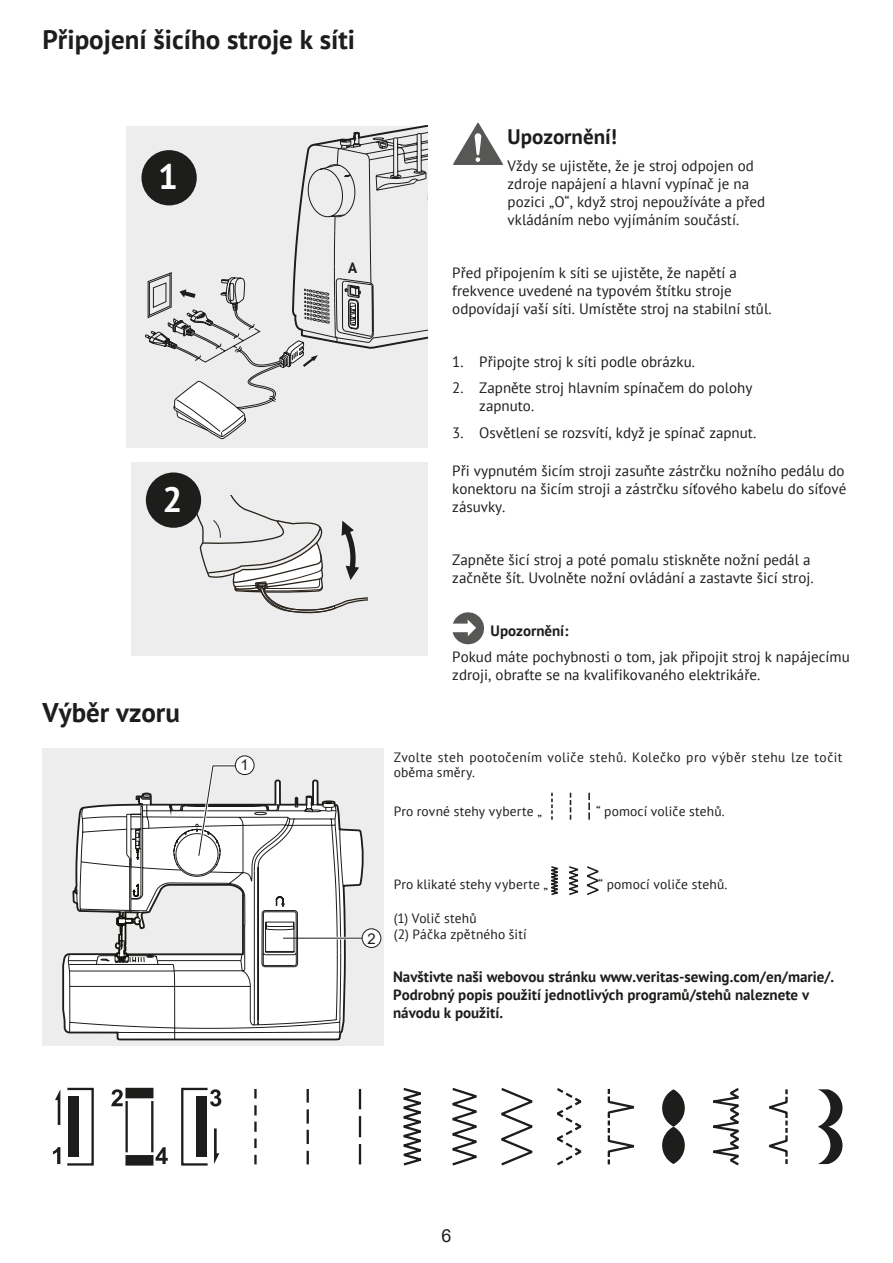
<style>
.page{position:relative;width:893px;height:1263px;background:#fff}
.page>*{position:absolute;margin:0;border:0;box-sizing:border-box;transform-origin:0 0}
.t1{font:700 35.1px "PT Sans";color:#fff}
.t2{font:700 27px "PT Sans";color:#1d1d1b}
.t3{font:700 21px "PT Sans";color:#1d1d1b}
.t4{font:18px "Arial";color:#1d1d1b}
.t5{font:15px/18px "PT Sans";color:#1d1d1b}
.t6{font:700 15px/18px "PT Sans";color:#1d1d1b}
.t7{font:14.85px "Arial";color:#1d1d1b}
.text{font:13.5px "PT Sans";letter-spacing:.015em;color:#1d1d1b}
.text-2{font:13.5px/15px "PT Sans";letter-spacing:.035em;color:#1d1d1b}
</style>
<div class="page">
<div style="left:126px;top:126px;width:302px;height:322px;background:#ededed"></div>
<svg style="left:145px;top:125px;width:283px;height:315px"></svg>
<div style="left:131px;top:462px;width:297px;height:194px;background:#ededed"></div>
<div style="left:141px;top:150px;width:56px;height:55px;background:#1d1d1b;border-radius:50%"></div>
<div style="left:146px;top:472px;width:55px;height:56px;background:#1d1d1b;border-radius:50%"></div>
<div style="left:43px;top:748px;width:341px;height:298px;background:#ededed"></div>
<div style="left:362px;top:929px;width:19px;height:18px;background:#fff;border-radius:50%"></div>
<svg style="left:79px;top:965px;width:266px;height:159px"></svg>
<svg style="left:67px;top:805px;width:271px;height:229px;background:#e9e9e8"></svg>
<svg style="left:95px;top:495px;width:272px;height:470px"></svg>
<div style="left:235px;top:755px;width:20px;height:20px;border:1px solid #1d1d1b;border-radius:50%"></div>
<div style="left:362px;top:928px;width:19px;height:20px;border:1px solid #1d1d1b;border-radius:50%"></div>
<svg style="left:818px;top:1089px;width:24px;height:75px"></svg>
<svg style="left:769px;top:1089px;width:19px;height:75px"></svg>
<svg style="left:253px;top:1086px;width:486px;height:80px"></svg>
<div style="left:69px;top:1096px;width:10px;height:61px;background:#1d1d1b"></div>
<div style="left:66px;top:1088px;width:28px;height:77px;border:2px solid #1d1d1b"></div>
<svg style="left:55px;top:1090px;width:5px;height:35px"></svg>
<svg style="left:53px;top:1147px;width:7px;height:17px"></svg>
<div style="left:196px;top:1096px;width:10px;height:61px;background:#1d1d1b"></div>
<div style="left:181px;top:1088px;width:28px;height:77px;border:2px solid #1d1d1b"></div>
<svg style="left:214px;top:1128px;width:5px;height:36px"></svg>
<svg style="left:210px;top:1089px;width:11px;height:17px"></svg>
<hr style="left:151px;top:1101px;width:2px;height:51px;background:#1d1d1b">
<hr style="left:125px;top:1101px;width:3px;height:51px;background:#1d1d1b">
<div style="left:127px;top:1156px;width:25px;height:8px;background:#1d1d1b"></div>
<div style="left:125px;top:1155px;width:28px;height:10px;border:2px solid #1d1d1b"></div>
<div style="left:127px;top:1089px;width:25px;height:8px;background:#1d1d1b"></div>
<div style="left:125px;top:1088px;width:28px;height:10px;border:2px solid #1d1d1b"></div>
<svg style="left:111px;top:1089px;width:12px;height:17px"></svg>
<svg style="left:156px;top:1147px;width:12px;height:17px"></svg>
<svg style="left:551px;top:793px;width:2px;height:27px"></svg>
<svg style="left:570px;top:793px;width:1px;height:27px"></svg>
<svg style="left:588px;top:793px;width:2px;height:27px"></svg>
<svg style="left:551px;top:866px;width:48px;height:29px"></svg>
<svg style="left:453px;top:123px;width:50px;height:42px"></svg>
<svg style="left:453px;top:612px;width:31px;height:32px"></svg>
<p class="t2" style="left:43px;top:21px;width:314px">Připojení šicího stroje k síti</p>
<p class="t1" style="left:158px;top:154px;width:21px">1</p>
<p class="t1" style="left:162px;top:476px;width:21px">2</p>
<p class="t2" style="left:43px;top:694px;width:139px">Výběr vzoru</p>
<p class="t7" style="left:241px;top:755px;width:10px">1</p>
<p class="t6" style="left:348px;top:259px;width:11px">A</p>
<p class="t3" style="left:508px;top:123px;width:111px">Upozornění!</p>
<p class="t5" style="left:508px;top:156px;width:259px">Vždy se ujistěte, že je stroj odpojen od zdroje napájení a hlavní vypínač je na pozici „O“, když stroj nepoužíváte a před vkládáním nebo vyjímáním součástí.</p>
<p class="t5" style="left:452px;top:263px;width:321px">Před připojením k síti se ujistěte, že napětí a frekvence uvedené na typovém štítku stroje odpovídají vaší síti. Umístěte stroj na stabilní stůl.</p>
<p class="t5" style="left:452px;top:352px;width:244px">1. Připojte stroj k síti podle obrázku.</p>
<p class="t5" style="left:479px;top:378px;width:275px;text-indent:-27px">2. Zapněte stroj hlavním spínačem do polohy zapnuto.</p>
<p class="t5" style="left:452px;top:423px;width:305px">3. Osvětlení se rozsvítí, když je spínač zapnut.</p>
<p class="t5" style="left:452px;top:461px;width:396px;text-align:justify">Při vypnutém šicím stroji zasuňte zástrčku nožního pedálu do konektoru na šicím stroji a zástrčku síťového kabelu do síťové zásuvky.</p>
<p class="t5" style="left:452px;top:550px;width:363px">Zapněte šicí stroj a poté pomalu stiskněte nožní pedál a začněte šít. Uvolněte nožní ovládání a zastavte šicí stroj.</p>
<p class="t6" style="left:491px;top:621px;width:79px">Upozornění:</p>
<p class="t5" style="left:452px;top:647px;width:399px">Pokud máte pochybnosti o tom, jak připojit stroj k napájecímu zdroji, obraťte se na kvalifikovaného elektrikáře.</p>
<p class="text-2" style="left:394px;top:750px;width:450px">Zvolte steh pootočením voliče stehů. Kolečko pro výběr stehu lze točit oběma směry.</p>
<p class="text" style="left:394px;top:802px;width:150px">Pro rovné stehy vyberte „</p>
<p class="text" style="left:596px;top:802px;width:130px">“ pomocí voliče stehů.</p>
<p class="t7" style="left:367px;top:928px;width:10px">2</p>
<p class="text" style="left:394px;top:875px;width:156px">Pro klikaté stehy vyberte „</p>
<p class="text" style="left:599px;top:875px;width:130px">“ pomocí voliče stehů.</p>
<p class="text" style="left:394px;top:910px;width:85px">(1) Volič stehů</p>
<p class="text" style="left:394px;top:925px;width:135px">(2) Páčka zpětného šití</p>
<p class="t6" style="left:393px;top:967px;width:443px">Navštivte naši webovou stránku www.veritas-sewing.com/en/marie/.<br>Podrobný popis použití jednotlivých programů/stehů naleznete v návodu k použití.</p>
<p class="t4" style="left:441px;top:1223px;width:12px">6</p>
</div>
